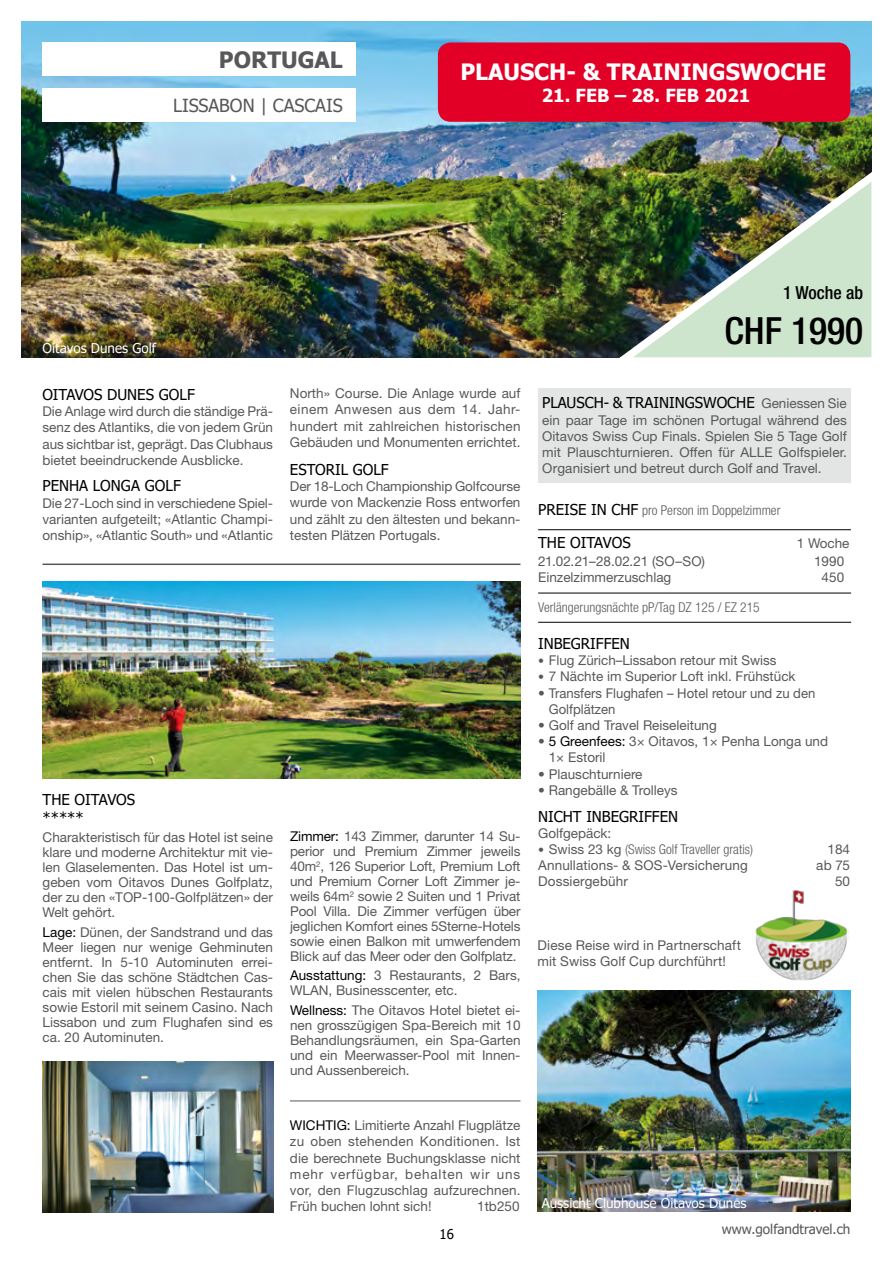
<style>
.page{position:relative;width:893px;height:1263px;background:#fff}
.page>*{position:absolute;margin:0;border:0;box-sizing:border-box;transform-origin:0 0}
.t1{font:500 condensed 37.5px "Helvetica Neue LT Pro";color:#000}
.Hotel_Text{font:700 22.5px "Tahoma";color:#fff}
.t2{font:700 22.5px "Tahoma";color:#58585a}
.Hotel_Text-2{font:700 18px "Tahoma";color:#fff}
.t3{font:18px "Tahoma";color:#58585a}
.t4{font:500 condensed 18px "Helvetica Neue LT Pro";color:#000}
.t5{font:15px/18px "Tahoma";color:#000}
.Hotel_Text-3{font:13.5px/15px "Helvetica Neue LT Pro";color:#58585a;text-align:justify}
.t6{font:300 condensed 13.5px "Helvetica Neue LT Pro";color:#58585a}
.t7{font:13.5px "Tahoma";color:#fff}
.t8{font:13.5px "Tahoma";color:#58585a}
.t9{font:13.5px "Tahoma";color:#000}
.s1{color:#000}
.s2{font-family:"Helvetica Neue LT Pro";font-size:13.5px;color:#58585a}
.s3{font-family:"Tahoma";font-weight:400;font-stretch:normal;font-size:15px;color:#000}
.s4{font-size:12px}
.s5{font-weight:400;font-stretch:normal;font-size:12px}
.s6{font-weight:400;font-stretch:normal}
</style>
<div class="page">
<hr style="left:43px;top:563px;width:477px;height:2px;background:#58585a">
<img style="left:21px;top:21px;width:851px;height:336px">
<div style="left:43px;top:43px;width:313px;height:33px;background:#fff"></div>
<div style="left:43px;top:89px;width:313px;height:33px;background:#fff"></div>
<hr style="left:290px;top:1100px;width:230px;height:1px;background:#58585a">
<img style="left:611px;top:159px;width:261px;height:199px">
<div style="left:438px;top:42px;width:412px;height:80px;background:#e20026;border-radius:13px"></div>
<div style="left:538px;top:388px;width:313px;height:95px;background:#e3e4e4"></div>
<hr style="left:538px;top:529px;width:313px;height:1px;background:#000">
<hr style="left:538px;top:593px;width:313px;height:1px;background:#000">
<hr style="left:538px;top:622px;width:313px;height:1px;background:#000">
<img style="left:43px;top:581px;width:477px;height:197px">
<img style="left:43px;top:1061px;width:230px;height:151px">
<img style="left:537px;top:990px;width:313px;height:222px">
<img style="left:755px;top:890px;width:93px;height:91px">
<p class="t2" style="left:219px;top:44px;width:125px">PORTUGAL</p>
<p class="t3" style="left:173px;top:94px;width:171px">LISSABON | CASCAIS</p>
<p class="t7" style="left:43px;top:339px;width:115px">Oitavos Dunes Golf</p>
<p class="Hotel_Text" style="left:460px;top:56px;width:368px">PLAUSCH- &amp; TRAININGSWOCHE</p>
<p class="Hotel_Text-2" style="left:542px;top:82px;width:210px">21. FEB – 28. FEB 2021</p>
<p class="t4" style="left:783px;top:282px;width:81px">1 Woche ab</p>
<p class="t1" style="left:724px;top:309px;width:140px">CHF 1990</p>
<p class="t5" style="left:43px;top:386px;width:154px">OITAVOS DUNES GOLF</p>
<p class="Hotel_Text-3" style="left:43px;top:403px;width:232px;line-height:16.2px">Die Anlage wird durch die ständige Prä&shy;senz des Atlantiks, die von jedem Grün aus sichtbar ist, geprägt. Das Clubhaus bietet beeindruckende Ausblicke.</p>
<p class="t5" style="left:43px;top:478px;width:140px">PENHA LONGA GOLF</p>
<p class="Hotel_Text-3" style="left:43px;top:494px;width:232px;line-height:16.2px">Die 27-Loch sind in verschiedene Spiel&shy;varianten aufgeteilt; «Atlantic Champi&shy;onship», «Atlantic South» und «Atlantic</p>
<p class="Hotel_Text-3" style="left:290px;top:385px;width:232px;line-height:16.2px">North» Course. Die Anlage wurde auf einem Anwesen aus dem 14. Jahr&shy;hundert mit zahlreichen historischen Gebäuden und Monumenten errichtet.</p>
<p class="t5" style="left:290px;top:461px;width:100px">ESTORIL GOLF</p>
<p class="Hotel_Text-3" style="left:290px;top:478px;width:232px;line-height:16.2px">Der 18-Loch Championship Golfcourse wurde von Mackenzie Ross entworfen und zählt zu den ältesten und bekann&shy;testen Plätzen Portugals.</p>
<p class="t5" style="left:43px;top:791px;width:94px">THE OITAVOS *****</p>
<p class="Hotel_Text-3" style="left:43px;top:830px;width:232px">Charakteristisch für das Hotel ist seine klare und moderne Architektur mit vie&shy;len Glaselementen. Das Hotel ist um&shy;geben vom Oitavos Dunes Golfplatz, der zu den «TOP-100-Golfplätzen» der Welt gehört.</p>
<p class="Hotel_Text-3" style="left:43px;top:924px;width:232px"><span class="s1">Lage:</span> Dünen, der Sandstrand und das Meer liegen nur wenige Gehminuten entfernt. In 5-10 Autominuten errei&shy;chen Sie das schöne Städtchen Cas&shy;cais mit vielen hübschen Restaurants sowie Estoril mit seinem Casino. Nach Lissabon und zum Flughafen sind es ca. 20 Autominuten.</p>
<p class="Hotel_Text-3" style="left:290px;top:828px;width:232px"><span class="s1">Zimmer:</span> 143 Zimmer, darunter 14 Su&shy;perior und Premium Zimmer jeweils 40m<sup>2</sup>, 126 Superior Loft, Premium Loft und Premium Corner Loft Zimmer je&shy;weils 64m<sup>2</sup> sowie 2 Suiten und 1 Privat Pool Villa. Die Zimmer verfügen über jeglichen Komfort eines 5Sterne-Hotels sowie einen Balkon mit umwerfendem Blick auf das Meer oder den Golfplatz.</p>
<p class="Hotel_Text-3" style="left:290px;top:968px;width:232px"><span class="s1">Ausstattung:</span> 3 Restaurants, 2 Bars,<br>WLAN, Businesscenter, etc.</p>
<p class="Hotel_Text-3" style="left:290px;top:1002px;width:232px"><span class="s1">Wellness:</span> The Oitavos Hotel bietet ei&shy;nen grosszügigen Spa-Bereich mit 10<br>Behandlungsräumen, ein Spa-Garten und ein Meerwasser-Pool mit Innen&shy;und Aussenbereich.</p>
<p class="t5" style="left:542px;top:395px;width:306px">PLAUSCH- &amp; TRAININGSWOCHE <span class="s2">Geniessen Sie</span></p>
<p class="Hotel_Text-3" style="left:542px;top:411px;width:306px;line-height:16.2px">ein paar Tage im schönen Portugal während des Oitavos Swiss Cup Finals. Spielen Sie 5 Tage Golf mit Plauschturnieren. Offen für ALLE Golfspieler.<br>Organisiert und betreut durch Golf and Travel.</p>
<p class="t6" style="left:538px;top:502px;width:244px"><span class="s3">PREISE IN CHF</span> pro Person im Doppelzimmer</p>
<p class="t5" style="left:538px;top:534px;width:94px">THE OITAVOS</p>
<p class="Hotel_Text-3" style="left:797px;top:535px;width:54px">1 Woche</p>
<p class="Hotel_Text-3" style="left:538px;top:554px;width:168px">21.02.21–28.02.21 (SO–SO)</p>
<p class="Hotel_Text-3" style="left:814px;top:554px;width:32px">1990</p>
<p class="Hotel_Text-3" style="left:538px;top:570px;width:135px">Einzelzimmerzuschlag</p>
<p class="Hotel_Text-3" style="left:822px;top:570px;width:24px">450</p>
<p class="t6" style="left:538px;top:599px;width:223px">Verlängerungsnächte pP/Tag DZ 125 / EZ 215</p>
<p class="t5" style="left:538px;top:635px;width:93px">INBEGRIFFEN</p>
<p class="Hotel_Text-3" style="left:538px;top:652px;width:240px"><span class="s4">•</span> Flug Zürich–Lissabon retour mit Swiss</p>
<p class="Hotel_Text-3" style="left:538px;top:668px;width:259px"><span class="s4">•</span> 7 Nächte im Superior Loft inkl. Frühstück</p>
<p class="Hotel_Text-3" style="left:549px;top:684px;width:268px;line-height:16.4px;text-indent:-11px">• Transfers Flughafen – Hotel retour und zu den<br>Golfplätzen</p>
<p class="Hotel_Text-3" style="left:538px;top:717px;width:180px">• Golf and Travel Reiseleitung</p>
<p class="Hotel_Text-3" style="left:549px;top:733px;width:281px;line-height:16.2px;text-indent:-11px">• <span class="s1">5 Greenfees:</span> 3× Oitavos, 1× Penha Longa und<br>1× Estoril</p>
<p class="Hotel_Text-3" style="left:538px;top:766px;width:106px">• Plauschturniere</p>
<p class="Hotel_Text-3" style="left:538px;top:782px;width:141px">• Rangebälle &amp; Trolleys</p>
<p class="t5" style="left:538px;top:808px;width:142px">NICHT INBEGRIFFEN</p>
<p class="Hotel_Text-3" style="left:538px;top:825px;width:75px">Golfgepäck:</p>
<p class="t6" style="left:538px;top:841px;width:216px"><span class="s5">•</span> <span class="s6">Swiss 23 kg</span> (Swiss Golf Traveller gratis)</p>
<p class="Hotel_Text-3" style="left:828px;top:841px;width:24px">184</p>
<p class="Hotel_Text-3" style="left:538px;top:858px;width:211px">Annullations- &amp; SOS-Versicherung</p>
<p class="Hotel_Text-3" style="left:816px;top:858px;width:35px">ab 75</p>
<p class="Hotel_Text-3" style="left:538px;top:874px;width:91px">Dossiergebühr</p>
<p class="Hotel_Text-3" style="left:835px;top:874px;width:17px">50</p>
<p class="Hotel_Text-3" style="left:538px;top:937px;width:205px;line-height:16.2px">Diese Reise wird in Partnerschaft mit Swiss Golf Cup durchführt!</p>
<p class="Hotel_Text-3" style="left:290px;top:1117px;width:232px;line-height:16.2px"><span class="s1">WICHTIG:</span> Limitierte Anzahl Flugplätze zu oben stehenden Konditionen. Ist die berechnete Buchungsklasse nicht mehr verfügbar, behalten wir uns vor, den Flugzuschlag aufzurechnen.<br>Früh buchen lohnt sich!</p>
<p class="Hotel_Text-3" style="left:477px;top:1199px;width:44px">1tb250</p>
<p class="t9" style="left:439px;top:1225px;width:16px">16</p>
<p class="t7" style="left:542px;top:1194px;width:206px">Aussicht Clubhouse Oitavos Dunes</p>
<p class="t8" style="left:722px;top:1220px;width:130px">www.golfandtravel.ch</p>
</div>
